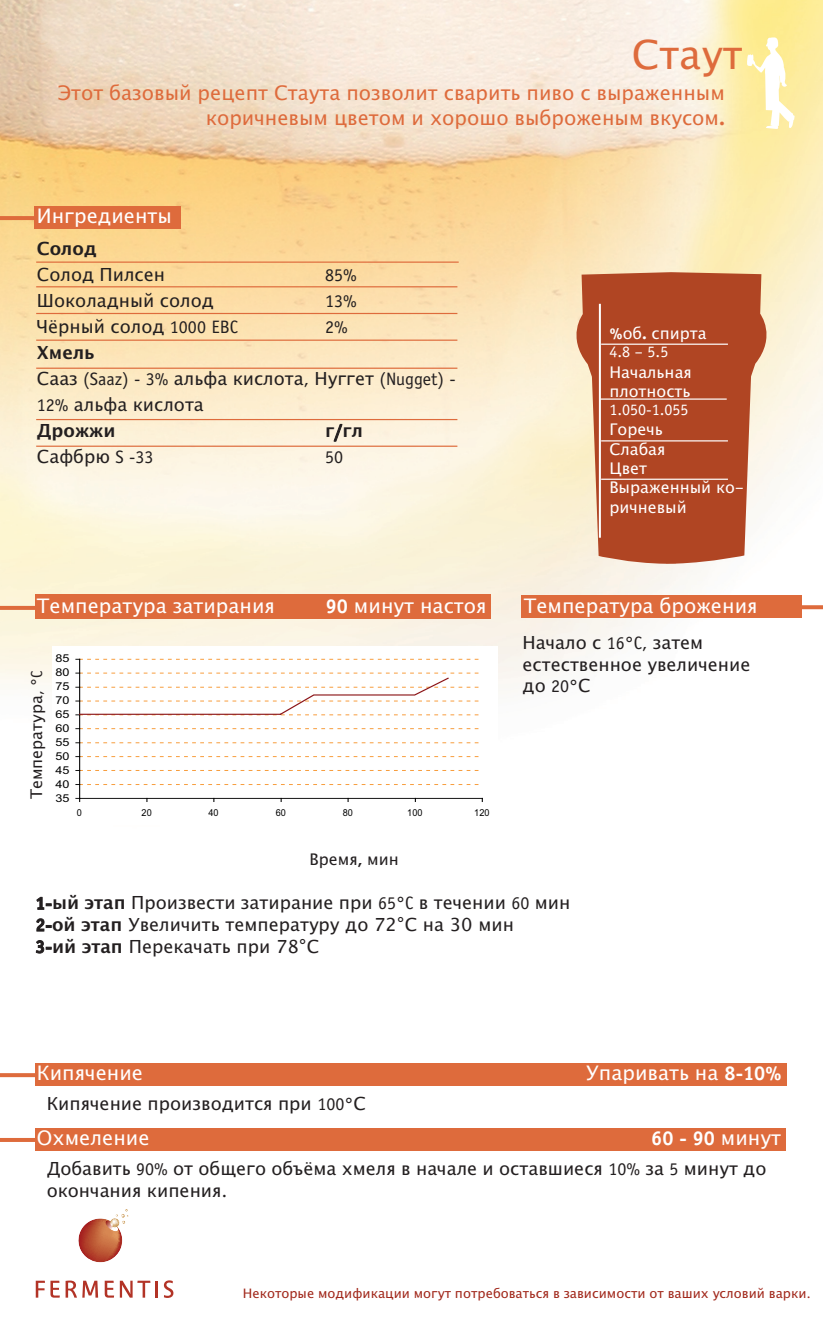
<style>
.page{position:relative;width:823px;height:1339px;background:#fff}
.page>*{position:absolute;margin:0;border:0;box-sizing:border-box;transform-origin:0 0}
.t1{font:40px "Lucida Grande";color:#de6b3c}
.t2{font:20px "Lucida Grande";color:#fff}
.t3{font:20px/24.2px "Lucida Grande";color:#de6b3c;text-align:right}
.t4{font:700 20px "Officina Sans";color:#fff}
.t5{font:18px/21.8px "Lucida Grande";color:#231f20}
.t6{font:18px "Officina Sans";color:#231f20}
.t7{font:700 18px "Lucida Grande";color:#231f20}
.t8{font:16px/19.4px "Lucida Grande";color:#fff}
.t9{font:16px "Lucida Grande";color:#231f20}
.t10{font:16px "Officina Sans";color:#fff}
.t11{font:13px "Lucida Grande";color:#a1281b}
.t12{font:10.8px "Arial";color:#000;scale:1.17 1}
.t13{font:9.6px "Arial Narrow";color:#000;scale:1.17 1}
.s1{font-family:"Officina Sans";font-weight:700}
.s2{font-family:"Officina Sans"}
.s3{font-weight:700}
.s4{font-family:"Lucida Grande";font-weight:400}
</style>
<div class="page">
<img style="left:0;top:0;width:822px;height:1298px">
<svg style="left:746px;top:35px;width:48px;height:94px"></svg>
<hr style="left:0;top:216px;width:39px;height:4px;background:#de6b3c">
<div style="left:35px;top:206px;width:146px;height:23px;background:#de6b3c"></div>
<svg style="left:0;top:606px;width:35px;height:4px"></svg>
<div style="left:35px;top:594px;width:455px;height:25px;background:#de6b3c"></div>
<hr style="left:36px;top:262px;width:422px;height:1px;background:#de6b3c">
<hr style="left:36px;top:286px;width:421px;height:1px;background:#de6b3c">
<hr style="left:36px;top:313px;width:421px;height:1px;background:#de6b3c">
<hr style="left:36px;top:340px;width:421px;height:1px;background:#de6b3c">
<hr style="left:36px;top:368px;width:421px;height:1px;background:#de6b3c">
<hr style="left:36px;top:446px;width:421px;height:1px;background:#de6b3c">
<hr style="left:36px;top:419px;width:421px;height:1px;background:#de6b3c">
<svg style="left:52px;top:646px;width:445px;height:178px"></svg>
<svg style="left:112px;top:784px;width:83px;height:1px"></svg>
<svg style="left:241px;top:784px;width:83px;height:1px"></svg>
<svg style="left:370px;top:784px;width:75px;height:1px"></svg>
<svg style="left:112px;top:770px;width:83px;height:1px"></svg>
<svg style="left:241px;top:770px;width:83px;height:1px"></svg>
<svg style="left:370px;top:770px;width:75px;height:1px"></svg>
<svg style="left:112px;top:756px;width:83px;height:1px"></svg>
<svg style="left:241px;top:756px;width:83px;height:1px"></svg>
<svg style="left:370px;top:756px;width:75px;height:1px"></svg>
<svg style="left:112px;top:742px;width:83px;height:1px"></svg>
<svg style="left:241px;top:742px;width:83px;height:1px"></svg>
<svg style="left:370px;top:742px;width:75px;height:1px"></svg>
<svg style="left:112px;top:728px;width:83px;height:1px"></svg>
<svg style="left:241px;top:728px;width:83px;height:1px"></svg>
<svg style="left:370px;top:728px;width:75px;height:1px"></svg>
<svg style="left:112px;top:701px;width:83px;height:1px"></svg>
<svg style="left:112px;top:687px;width:83px;height:1px"></svg>
<svg style="left:112px;top:673px;width:83px;height:1px"></svg>
<svg style="left:112px;top:659px;width:83px;height:1px"></svg>
<svg style="left:241px;top:659px;width:83px;height:1px"></svg>
<svg style="left:370px;top:659px;width:75px;height:1px"></svg>
<hr style="left:79px;top:659px;width:1px;height:139px;background:#000">
<hr style="left:80px;top:798px;width:402px;height:1px;background:#000">
<svg style="left:76px;top:798px;width:4px;height:3px"></svg>
<hr style="left:80px;top:714px;width:200px;height:1px;background:#8c1619">
<svg style="left:241px;top:673px;width:212px;height:43px"></svg>
<svg style="left:801px;top:605px;width:21px;height:4px"></svg>
<div style="left:521px;top:596px;width:280px;height:22px;background:#de6b3c"></div>
<svg style="left:565px;top:272px;width:211px;height:292px;background:#c37152"></svg>
<hr style="left:600px;top:344px;width:127px;height:1px;background:#fff">
<hr style="left:599px;top:398px;width:127px;height:2px;background:#fff">
<hr style="left:600px;top:440px;width:127px;height:1px;background:#fff">
<hr style="left:600px;top:479px;width:127px;height:1px;background:#fff">
<hr style="left:598px;top:304px;width:2px;height:234px;background:#fff">
<svg style="left:36px;top:1280px;width:62px;height:18px"></svg>
<svg style="left:105px;top:1281px;width:9px;height:17px"></svg>
<svg style="left:120px;top:1281px;width:30px;height:17px"></svg>
<hr style="left:155px;top:1281px;width:3px;height:17px;background:#b23326">
<svg style="left:164px;top:1280px;width:9px;height:18px"></svg>
<svg style="left:78px;top:1209px;width:50px;height:53px"></svg>
<svg style="left:0;top:1073px;width:35px;height:4px"></svg>
<div style="left:35px;top:1063px;width:751px;height:23px;background:#de6b3c"></div>
<hr style="left:0;top:1138px;width:39px;height:4px;background:#de6b3c">
<div style="left:35px;top:1128px;width:750px;height:23px;background:#de6b3c"></div>
<h1 class="t1" style="left:631px;top:38px;width:112px">Стаут</h1>
<p class="t3" style="left:57px;top:83px;width:668px">Этот базовый рецепт Стаута позволит сварить пиво с выраженным коричневым цветом и хорошо выброженым вкусом<span class="s1">.</span></p>
<p class="t2" style="left:37px;top:208px;width:136px">Ингредиенты</p>
<p class="t7" style="left:37px;top:239px;width:61px">Солод</p>
<p class="t5" style="left:37px;top:265px;width:130px">Солод Пилсен</p>
<p class="t6" style="left:325px;top:268px;width:33px">85%</p>
<p class="t5" style="left:37px;top:291px;width:178px">Шоколадный солод</p>
<p class="t6" style="left:325px;top:294px;width:33px">13%</p>
<p class="t5" style="left:37px;top:317px;width:202px">Чёрный солод <span class="s2">1000 EBC</span></p>
<p class="t6" style="left:325px;top:320px;width:24px">2%</p>
<p class="t5" style="left:37px;top:341px;width:420px;line-height:26px"><span class="s3">Хмель<br></span>Сааз <span class="s2">(Saaz) - 3%</span> альфа кислота<span class="s2">,</span> Нуггет <span class="s2">(Nugget) -<br>12%</span> альфа кислота<br><span class="s3">Дрожжи</span></p>
<p class="t7" style="left:325px;top:421px;width:39px">г<span class="s2">/</span>гл</p>
<p class="t5" style="left:37px;top:447px;width:118px">Сафбрю <span class="s2">S -33</span></p>
<p class="t6" style="left:325px;top:450px;width:19px">50</p>
<p class="t2" style="left:37px;top:598px;width:239px">Температура затирания</p>
<p class="t2" style="left:325px;top:598px;width:162px"><span class="s1">90</span> минут настоя</p>
<p class="t9" style="left:30px;top:799px;width:130px;rotate:-90deg">Температура<span class="s2">, °C</span></p>
<p class="t12" style="left:55px;top:652px;width:13px">85</p>
<p class="t12" style="left:55px;top:666px;width:13px">80</p>
<p class="t12" style="left:55px;top:680px;width:13px">75</p>
<p class="t12" style="left:55px;top:694px;width:13px">70</p>
<p class="t12" style="left:55px;top:708px;width:13px">65</p>
<p class="t12" style="left:55px;top:722px;width:13px">60</p>
<p class="t12" style="left:55px;top:736px;width:13px">55</p>
<p class="t12" style="left:55px;top:750px;width:13px">50</p>
<p class="t12" style="left:55px;top:764px;width:13px">45</p>
<p class="t12" style="left:55px;top:778px;width:13px">40</p>
<p class="t12" style="left:55px;top:791px;width:13px">35</p>
<p class="t8" style="left:609px;top:325px;width:99px"><span class="s1">%</span>об<span class="s1">.</span> спирта</p>
<p class="t10" style="left:609px;top:346px;width:60px">4.8 – 5.5</p>
<p class="t8" style="left:609px;top:363px;width:84px">Начальная плотность</p>
<p class="t10" style="left:609px;top:403px;width:81px">1.050-1.055</p>
<p class="t8" style="left:609px;top:421px;width:136px">Горечь<br>Слабая<br>Цвет<br>Выраженный ко&shy;ричневый</p>
<p class="t2" style="left:523px;top:597px;width:235px">Температура брожения</p>
<p class="t5" style="left:522px;top:633px;width:229px">Начало с <span class="s2">16°C,</span> затем естественное увеличение до <span class="s2">20°</span>С</p>
<p class="t13" style="left:77px;top:807px;width:6px">0</p>
<p class="t13" style="left:141px;top:807px;width:10px">20</p>
<p class="t13" style="left:208px;top:807px;width:10px">40</p>
<p class="t13" style="left:275px;top:807px;width:10px">60</p>
<p class="t13" style="left:342px;top:807px;width:10px">80</p>
<p class="t13" style="left:407px;top:807px;width:15px">100</p>
<p class="t13" style="left:474px;top:807px;width:15px">120</p>
<p class="t9" style="left:309px;top:853px;width:91px">Время<span class="s1">,</span> мин</p>
<p class="t5" style="left:35px;top:893px;width:536px"><span class="s1">1-</span><span class="s3">ый этап</span> Произвести затирание при <span class="s2">65°C</span> в течении <span class="s2">60</span> мин<br><span class="s1">2-</span><span class="s3">ой этап</span> Увеличить температуру до 72°C на 30 мин<br><span class="s1">3-</span><span class="s3">ий этап</span> Перекачать при 78°C</p>
<p class="t2" style="left:37px;top:1065px;width:108px">Кипячение</p>
<p class="t2" style="left:585px;top:1065px;width:197px">Упаривать на <span class="s1">8-10%</span></p>
<p class="t5" style="left:47px;top:1094px;width:320px">Кипячение производится при <span class="s2">100°</span>С</p>
<p class="t2" style="left:37px;top:1130px;width:114px">Охмеление</p>
<p class="t4" style="left:650px;top:1131px;width:131px">60 - 90 <span class="s4">минут</span></p>
<p class="t5" style="left:47px;top:1159px;width:720px">Добавить <span class="s2">90%</span> от общего объёма хмеля в начале и оставшиеся <span class="s2">10%</span> за <span class="s2">5</span> минут до окончания кипения<span class="s2">.</span></p>
<p class="t11" style="left:243px;top:1288px;width:569px">Некоторые модификации могут потребоваться в зависимости от ваших условий варки<span class="s2">.</span></p>
</div>
